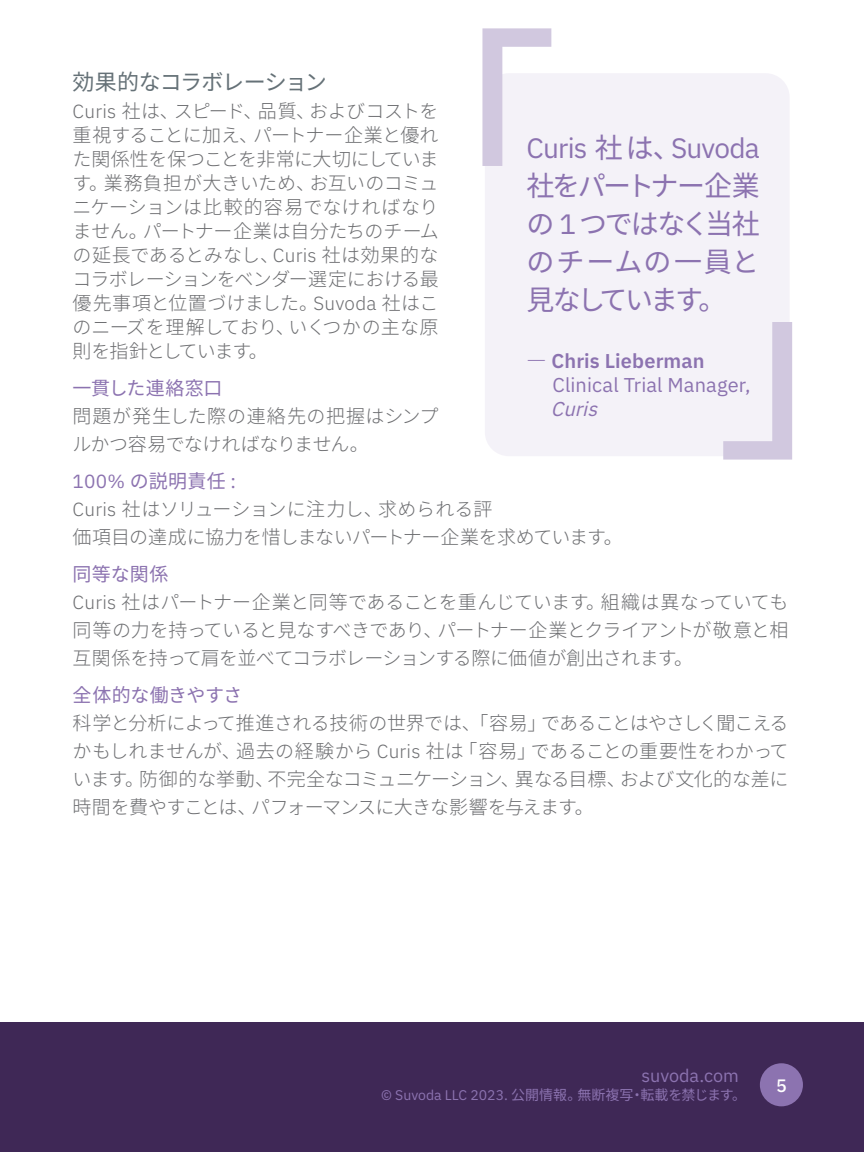
<style>
.page{position:relative;width:864px;height:1152px;background:#fff}
.page>*{position:absolute;margin:0;border:0;box-sizing:border-box;transform-origin:0 0}
.t1{font:500 214px "Noto Sans CJ Kjp";color:#d1c8df}
.t2{font:28px/38px "Noto Sans CJ Kjp";letter-spacing:-.06em;color:#8c73b0;text-align:justify}
.t3{font:28px "IBM Plex Sans";letter-spacing:-.03em;color:#8c73b0}
.t4{font:22px "Noto Sans CJ Kjp";letter-spacing:-.04em;color:#657177}
.t5{font:20px/24px "IBM Plex Sans";letter-spacing:.005em;color:#8c73b0}
.t6{font:italic 20px "IBM Plex Sans";color:#8c73b0}
.t7{font:300 19px/24px "Noto Sans CJ Kjp";letter-spacing:-.025em;color:#6d6e71;text-align:justify}
.t8{font:300 19px/28px "Noto Sans CJ Kjp";color:#6d6e71}
.t9{font:19px "Noto Sans CJ Kjp";letter-spacing:-.005em;color:#8c73b0}
.t10{font:19px "IBM Plex Sans";color:#8c73b0}
.t11{font:18px "IBM Plex Sans";color:#8c73b0}
.t12{font:500 18px "IBM Plex Sans";color:#fff}
.t13{font:14px "Noto Sans CJ Kjp";color:#8c73b0}
.s1{font-family:"IBM Plex Sans"}
.s2{font-family:"Noto Sans CJ Kjp"}
.s3{font-weight:400;color:#8c73b0}
.s4{font-family:"Noto Sans CJ Kjp";font-weight:700}
.s5{font-weight:600}
</style>
<div class="page">
<div style="left:0;top:1022px;width:864px;height:130px;background:#3f2856"></div>
<div style="left:760px;top:1063px;width:43px;height:43px;background:#8c73b0;border-radius:50%"></div>
<div style="left:485px;top:73px;width:305px;height:383px;background:#f4f2f8;border-radius:24px"></div>
<h1 class="t1" style="left:344px;top:11px;width:215px">「</h1>
<p class="t4" style="left:73px;top:70px;width:256px">効果的なコラボレーション</p>
<p class="t7" style="left:73px;top:100px;width:368px"><span class="s1">Curis</span> 社は、スピード、品質、およびコストを重視することに加え、パートナー企業と優れた関係性を保つことを非常に大切にしています。業務負担が大きいため、お互いのコミュニケーションは比較的容易でなければなりません。パートナー企業は自分たちのチームの延長であるとみなし、<span class="s1">Curis</span> 社は効果的なコラボレーションをベンダー選定における最優先事項と位置づけました。<span class="s1">Suvoda</span> 社はこのニーズを理解しており、いくつかの主な原則を指針としています。</p>
<p class="t9" style="left:73px;top:378px;width:151px">一貫した連絡窓口</p>
<p class="t8" style="left:73px;top:403px;width:368px">問題が発生した際の連絡先の把握はシンプルかつ容易でなければなりません。</p>
<p class="t10" style="left:73px;top:467px;width:165px">100% <span class="s2">の説明責任</span> :</p>
<p class="t7" style="left:73px;top:496px;width:552px;line-height:28px"><span class="s1">Curis</span> 社はソリューションに注力し、求められる評<br>価項目の達成に協力を惜しまないパートナー企業を求めています。</p>
<p class="t7" style="left:73px;top:561px;width:717px;line-height:28px;text-align:left"><span class="s3">同等な関係<br></span><span class="s1">Curis</span> 社はパートナー企業と同等であることを重んじています。組織は異なっていても同等の力を持っていると見なすべきであり、パートナー企業とクライアントが敬意と相互関係を持って肩を並べてコラボレーションする際に価値が創出されます。</p>
<p class="t9" style="left:73px;top:685px;width:171px">全体的な働きやすさ</p>
<p class="t7" style="left:73px;top:710px;width:718px;line-height:28px">科学と分析によって推進される技術の世界では、「容易」であることはやさしく聞こえるかもしれませんが、過去の経験から <span class="s1">Curis</span> 社は「容易」であることの重要性をわかっています。防御的な挙動、不完全なコミュニケーション、異なる目標、および文化的な差に時間を費やすことは、パフォーマンスに大きな影響を与えます。</p>
<h2 class="t3" style="left:527px;top:127px;width:235px">Curis <span class="s2">社は、</span>Suvoda</h2>
<h2 class="t2" style="left:527px;top:167px;width:235px">社をパートナー企業の <span class="s1">1</span> つではなく当社のチームの一員と見なしています。</h2>
<h1 class="t1" style="left:716px;top:242px;width:215px">」</h1>
<p class="t5" style="left:553px;top:347px;width:200px;text-indent:-26px"><span class="s4">―</span> <span class="s5">Chris Lieberman<br></span>Clinical Trial Manager,</p>
<p class="t6" style="left:551px;top:394px;width:54px">Curis</p>
<p class="t11" style="left:641px;top:1061px;width:99px">suvoda.com</p>
<p class="t13" style="left:381px;top:1087px;width:366px"><span class="s1">© Suvoda LLC 2023.</span> 公開情報。無断複写・転載を禁じます。</p>
<p class="t12" style="left:776px;top:1071px;width:12px">5</p>
</div>
